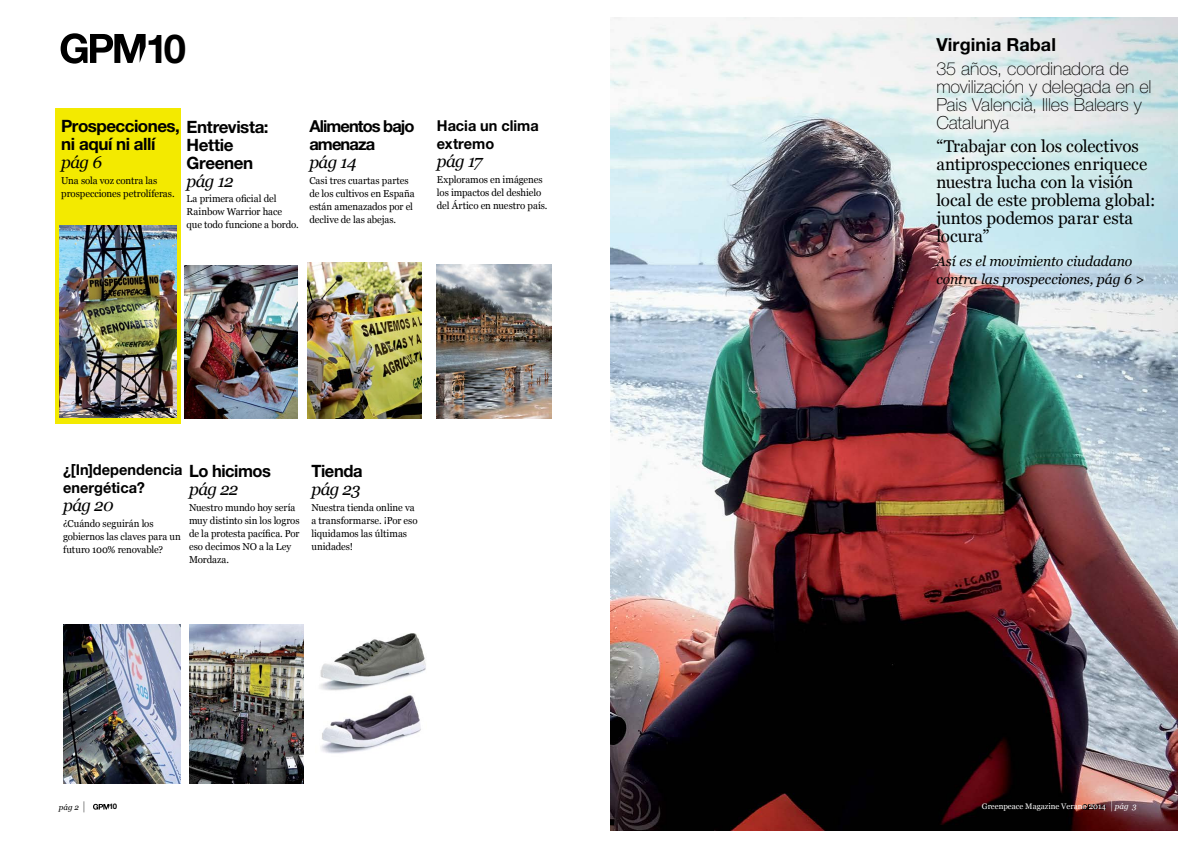
<style>
.page{position:relative;width:1191px;height:842px;background:#fff}
.page>*{position:absolute;margin:0;border:0;box-sizing:border-box;transform-origin:0 0}
.t1{font:700 40px "Helvetica Neue LT Std";color:#000}
.t2{font:100 18px/18px "Helvetica Neue LT Std";letter-spacing:-.005em;color:#000}
.t3{font:700 18px "Helvetica Neue LT Std";letter-spacing:.005em;color:#000}
.t4{font:17px/18px "Georgia";letter-spacing:-.005em;color:#000}
.t5{font:700 17px/18.4px "Helvetica Neue LT Std";letter-spacing:-.025em;color:#000}
.t6{font:italic 17px "Georgia";letter-spacing:-.04em;color:#000}
.t7{font:700 16.5px/18px "Helvetica Neue LT Std";letter-spacing:-.055em;color:#000}
.t8{font:700 15px/18px "Helvetica Neue LT Std";color:#000}
.t9{font:italic 14px/18px "Georgia";letter-spacing:-.01em;color:#000}
.t10{font:10px/13px "Georgia";letter-spacing:-.005em;color:#000}
.t11{font:8px "Georgia";color:#fff}
.t12{font:italic 8px "Georgia";color:#000}
.t13{font:700 7.7px "Helvetica Neue LT Std";color:#000}
.s1{font-family:"Helvetica Neue LT Std";font-weight:100;font-style:normal;font-size:11px}
.s2{font-family:"Helvetica Neue LT Std";font-weight:100;font-size:11px}
.s3{font-style:italic}
</style>
<div class="page">
<svg style="left:93px;top:804px;width:16px;height:6px"></svg>
<img style="left:610px;top:17px;width:567px;height:814px">
<svg style="left:1082px;top:804px;width:16px;height:6px"></svg>
<div style="left:55px;top:108px;width:126px;height:315px;background:#f3ea00"></div>
<img style="left:307px;top:263px;width:115px;height:155px">
<img style="left:437px;top:264px;width:115px;height:154px">
<svg style="left:61px;top:33px;width:85px;height:31px"></svg>
<img style="left:189px;top:624px;width:115px;height:159px">
<img style="left:64px;top:625px;width:117px;height:158px">
<img style="left:320px;top:633px;width:106px;height:121px">
<img style="left:185px;top:265px;width:113px;height:153px">
<img style="left:60px;top:225px;width:117px;height:192px">
<h1 class="t1" style="left:146px;top:24px;width:42px">10</h1>
<h3 class="t5" style="left:187px;top:116px;width:84px;text-indent:-125px">Prospecciones, Entrevista:<br>Hettie<br>Greenen</h3>
<h3 class="t6" style="left:187px;top:170px;width:49px">pág 12</h3>
<p class="t10" style="left:187px;top:193px;width:114px">La primera oficial del<br>Rainbow Warrior hace que todo funcione a bordo.</p>
<h3 class="t5" style="left:61px;top:134px;width:96px">ni aquí ni allí</h3>
<h3 class="t6" style="left:61px;top:151px;width:42px">pág 6</h3>
<p class="t10" style="left:61px;top:174px;width:115px">Una sola voz contra las prospecciones petrolíferas.</p>
<h3 class="t7" style="left:309px;top:117px;width:107px">Alimentos bajo amenaza</h3>
<h3 class="t6" style="left:309px;top:152px;width:49px">pág 14</h3>
<p class="t10" style="left:309px;top:174px;width:107px">Casi tres cuartas partes de los cultivos en España están amenazados por el declive de las abejas.</p>
<h3 class="t8" style="left:437px;top:117px;width:103px">Hacia un clima extremo</h3>
<h3 class="t6" style="left:437px;top:151px;width:47px">pág 17</h3>
<p class="t10" style="left:437px;top:173px;width:112px">Exploramos en imágenes los impactos del deshielo del Ártico en nuestro país.</p>
<h3 class="t8" style="left:63px;top:460px;width:121px">¿[In]dependencia energética?</h3>
<h3 class="t6" style="left:63px;top:494px;width:52px">pág 20</h3>
<p class="t10" style="left:63px;top:517px;width:119px">¿Cuándo seguirán los gobiernos las claves para un futuro 100% renovable?</p>
<h3 class="t5" style="left:189px;top:461px;width:83px">Lo hicimos</h3>
<h3 class="t6" style="left:189px;top:478px;width:51px">pág 22</h3>
<p class="t10" style="left:189px;top:501px;width:112px">Nuestro mundo hoy sería muy distinto sin los logros de la protesta pacífica. Por eso decimos NO a la Ley<br>Mordaza.</p>
<h3 class="t5" style="left:311px;top:461px;width:53px">Tienda</h3>
<h3 class="t6" style="left:311px;top:478px;width:51px">pág 23</h3>
<p class="t10" style="left:311px;top:501px;width:108px">Nuestra tienda online va a transformarse. ¡Por eso liquidamos las últimas unidades!</p>
<h2 class="t3" style="left:936px;top:33px;width:121px">Virginia Rabal</h2>
<h2 class="t2" style="left:936px;top:59px;width:217px">35 años, coordinadora de movilización y delegada en el<br>Pais Valencià, Illes Balears y<br>Catalunya</h2>
<h3 class="t4" style="left:936px;top:138px;width:220px">“Trabajar con los colectivos antiprospecciones enriquece nuestra lucha con la visión local de este problema global: juntos podemos parar esta locura”</h3>
<h3 class="t9" style="left:936px;top:252px;width:210px">Así es el movimiento ciudadano contra las prospecciones, pág 6 &gt;</h3>
<p class="t12" style="left:59px;top:802px;width:28px">pág 2 <span class="s1">|</span></p>
<p class="t13" style="left:109px;top:802px;width:9px">10</p>
<p class="t11" style="left:982px;top:801px;width:156px">Greenpeace Magazine Verano 2014<sub>10</sub> <span class="s2">|</span> <span class="s3">pág 3</span></p>
</div>
